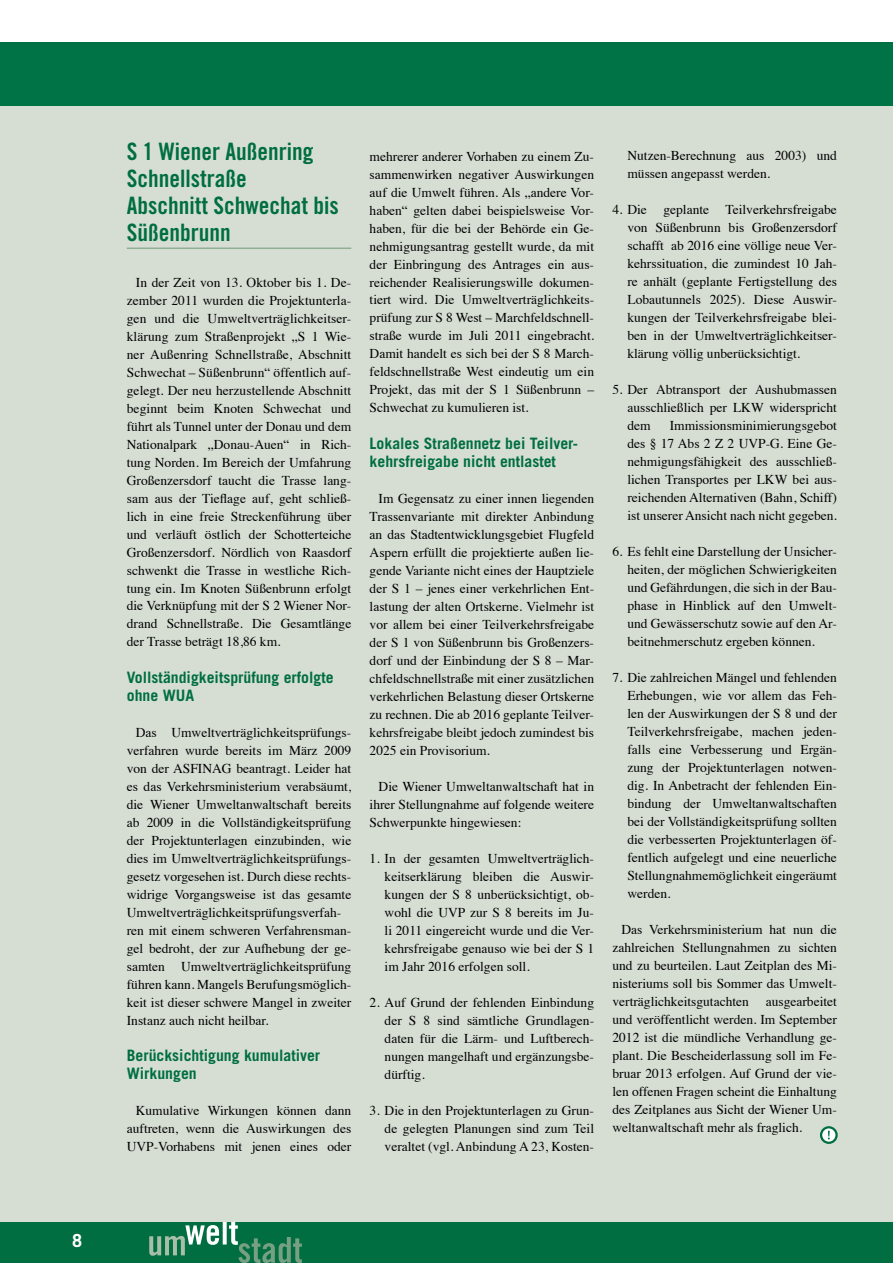
<style>
.page{position:relative;width:893px;height:1263px;background:#fff}
.page>*{position:absolute;margin:0;border:0;box-sizing:border-box;transform-origin:0 0}
.t1{font:24px/27px "Trade Gothic Bold Cond Twenty";color:#006e41}
.t2{font:700 18px "Trade Gothic";color:#fff}
.t3{font:700 15.75px/18px "Trade Gothic";color:#006e41}
.t4{font:13.5px/18px "Times";color:#000;text-align:justify}
</style>
<div class="page">
<div style="left:0;top:1220px;width:893px;height:43px;background:#006e41"></div>
<svg style="left:149px;top:1225px;width:70px;height:31px"></svg>
<svg style="left:223px;top:1222px;width:4px;height:22px"></svg>
<svg style="left:229px;top:1222px;width:73px;height:41px"></svg>
<div style="left:0;top:95px;width:893px;height:1127px;background:#d6ded4"></div>
<hr style="left:127px;top:247px;width:224px;height:2px;background:#91ae94">
<svg style="left:821px;top:1127px;width:16px;height:16px"></svg>
<div style="left:820px;top:1126px;width:18px;height:18px;border:2px solid #006e41;border-radius:50%"></div>
<svg style="left:828px;top:1131px;width:2px;height:8px"></svg>
<div style="left:0;top:43px;width:893px;height:63px;background:#007346"></div>
<hr style="left:0;top:43px;width:893px;height:1px;background:#006e41">
<h2 class="t2" style="left:72px;top:1229px;width:12px">8</h2>
<h1 class="t1" style="left:127px;top:138px;width:213px">S 1 Wiener Außenring<br>Schnellstraße<br>Abschnitt Schwechat bis<br>Süßenbrunn</h1>
<p class="t4" style="left:127px;top:272px;width:226px;text-indent:9px">In der Zeit von 13. Oktober bis 1. De&shy;zember 2011 wurden die Projektunterla&shy;gen und die Umweltverträglichkeitser&shy;klärung zum Straßenprojekt „S 1 Wie&shy;ner Außenring Schnellstraße, Abschnitt Schwechat – Süßenbrunn“ öffentlich auf&shy;gelegt. Der neu herzustellende Abschnitt beginnt beim Knoten Schwechat und führt als Tunnel unter der Donau und dem Nationalpark „Donau-Auen“ in Rich&shy;tung Norden. Im Bereich der Umfahrung Großenzersdorf taucht die Trasse lang&shy;sam aus der Tieflage auf, geht schließ&shy;lich in eine freie Streckenführung über und verläuft östlich der Schotterteiche Großenzersdorf. Nördlich von Raasdorf schwenkt die Trasse in westliche Rich&shy;tung ein. Im Knoten Süßenbrunn erfolgt die Verknüpfung mit der S 2 Wiener Nor&shy;drand Schnellstraße. Die Gesamtlänge der Trasse beträgt 18,86 km.</p>
<p class="t3" style="left:127px;top:668px;width:208px">Vollständigkeitsprüfung erfolgte ohne WUA</p>
<p class="t4" style="left:127px;top:722px;width:226px;text-align:left;text-indent:9px">Das Umweltverträglichkeitsprüfungs&shy;verfahren wurde bereits im März 2009 von der ASFINAG beantragt. Leider hat es das Verkehrsministerium verabsäumt, die Wiener Umweltanwaltschaft bereits ab 2009 in die Vollständigkeitsprüfung der Projektunterlagen einzubinden, wie dies im Umweltverträglichkeitsprüfungs&shy;gesetz vorgesehen ist. Durch diese rechts&shy;widrige Vorgangsweise ist das gesamte Umweltverträglichkeitsprüfungsverfah&shy;ren mit einem schweren Verfahrensman&shy;gel bedroht, der zur Aufhebung der ge&shy;samten Umweltverträglichkeitsprüfung führen kann. Mangels Berufungsmöglich&shy;keit ist dieser schwere Mangel in zweiter Instanz auch nicht heilbar.</p>
<p class="t3" style="left:127px;top:1046px;width:195px">Berücksichtigung kumulativer<br>Wirkungen</p>
<p class="t4" style="left:127px;top:1100px;width:226px;text-indent:9px">Kumulative Wirkungen können dann auftreten, wenn die Auswirkungen des UVP-Vorhabens mit jenen eines oder</p>
<p class="t4" style="left:370px;top:146px;width:226px">mehrerer anderer Vorhaben zu einem Zu&shy;sammenwirken negativer Auswirkungen auf die Umwelt führen. Als „andere Vor&shy;haben“ gelten dabei beispielsweise Vor&shy;haben, für die bei der Behörde ein Ge&shy;nehmigungsantrag gestellt wurde, da mit der Einbringung des Antrages ein aus&shy;reichender Realisierungswille dokumen&shy;tiert wird. Die Umweltverträglichkeits&shy;prüfung zur S 8 West – Marchfeldschnell&shy;straße wurde im Juli 2011 eingebracht.<br>Damit handelt es sich bei der S 8 March&shy;feldschnellstraße West eindeutig um ein Projekt, das mit der S 1 Süßenbrunn – Schwechat zu kumulieren ist.</p>
<p class="t3" style="left:370px;top:434px;width:210px">Lokales Straßennetz bei Teilver&shy;kehrsfreigabe nicht entlastet</p>
<p class="t4" style="left:370px;top:488px;width:226px;text-indent:9px">Im Gegensatz zu einer innen liegenden Trassenvariante mit direkter Anbindung an das Stadtentwicklungsgebiet Flugfeld Aspern erfüllt die projektierte außen lie&shy;gende Variante nicht eines der Hauptziele der S 1 – jenes einer verkehrlichen Ent&shy;lastung der alten Ortskerne. Vielmehr ist vor allem bei einer Teilverkehrsfreigabe der S 1 von Süßenbrunn bis Großenzers&shy;dorf und der Einbindung der S 8 – Mar&shy;chfeldschnellstraße mit einer zusätzlichen verkehrlichen Belastung dieser Ortskerne zu rechnen. Die ab 2016 geplante Teilver&shy;kehrsfreigabe bleibt jedoch zumindest bis 2025 ein Provisorium.</p>
<p class="t4" style="left:370px;top:776px;width:226px;text-indent:9px">Die Wiener Umweltanwaltschaft hat in ihrer Stellungnahme auf folgende weitere Schwerpunkte hingewiesen:</p>
<p class="t4" style="left:385px;top:848px;width:211px;text-indent:-15px">1. In der gesamten Umweltverträglich&shy;keitserklärung bleiben die Auswir&shy;kungen der S 8 unberücksichtigt, ob&shy;wohl die UVP zur S 8 bereits im Ju&shy;li 2011 eingereicht wurde und die Ver&shy;kehrsfreigabe genauso wie bei der S 1 im Jahr 2016 erfolgen soll.</p>
<p class="t4" style="left:385px;top:992px;width:211px;text-indent:-15px">2. Auf Grund der fehlenden Einbindung der S 8 sind sämtliche Grundlagen&shy;daten für die Lärm- und Luftberech&shy;nungen mangelhaft und ergänzungsbe&shy;dürftig.</p>
<p class="t4" style="left:385px;top:1100px;width:211px;text-indent:-15px">3. Die in den Projektunterlagen zu Grun&shy;de gelegten Planungen sind zum Teil veraltet (vgl. Anbindung A 23, Kosten-</p>
<p class="t4" style="left:627px;top:146px;width:211px">Nutzen-Berechnung aus 2003) und müssen angepasst werden.</p>
<p class="t4" style="left:627px;top:200px;width:211px;text-indent:-15px">4. Die geplante Teilverkehrsfreigabe von Süßenbrunn bis Großenzersdorf schafft ab 2016 eine völlige neue Ver&shy;kehrssituation, die zumindest 10 Jah&shy;re anhält (geplante Fertigstellung des Lobautunnels 2025). Diese Auswir&shy;kungen der Teilverkehrsfreigabe blei&shy;ben in der Umweltverträglichkeitser&shy;klärung völlig unberücksichtigt.</p>
<p class="t4" style="left:627px;top:380px;width:211px;text-indent:-15px">5. Der Abtransport der Aushubmassen ausschließlich per LKW widerspricht dem</p>
<p class="t4" style="left:627px;top:416px;width:211px;text-indent:42px">Immissionsminimierungsgebot des § 17 Abs 2 Z 2 UVP-G. Eine Ge&shy;nehmigungsfähigkeit des ausschließ&shy;lichen Transportes per LKW bei aus&shy;reichenden Alternativen (Bahn, Schiff) ist unserer Ansicht nach nicht gegeben.</p>
<p class="t4" style="left:627px;top:542px;width:211px;text-indent:-15px">6. Es fehlt eine Darstellung der Unsicher&shy;heiten, der möglichen Schwierigkeiten und Gefährdungen, die sich in der Bau&shy;phase in Hinblick auf den Umwelt&shy;und Gewässerschutz sowie auf den Ar&shy;beitnehmerschutz ergeben können.</p>
<p class="t4" style="left:627px;top:668px;width:211px;text-indent:-15px">7. Die zahlreichen Mängel und fehlenden Erhebungen, wie vor allem das Feh&shy;len der Auswirkungen der S 8 und der Teilverkehrsfreigabe, machen jeden&shy;falls eine Verbesserung und Ergän&shy;zung der Projektunterlagen notwen&shy;dig. In Anbetracht der fehlenden Ein&shy;bindung der Umweltanwaltschaften bei der Vollständigkeitsprüfung sollten die verbesserten Projektunterlagen öf&shy;fentlich aufgelegt und eine neuerliche Stellungnahmemöglichkeit eingeräumt werden.</p>
<p class="t4" style="left:612px;top:920px;width:226px;text-indent:9px">Das Verkehrsministerium hat nun die zahlreichen Stellungnahmen zu sichten und zu beurteilen. Laut Zeitplan des Mi&shy;nisteriums soll bis Sommer das Umwelt&shy;verträglichkeitsgutachten ausgearbeitet und veröffentlicht werden. Im September 2012 ist die mündliche Verhandlung ge&shy;plant. Die Bescheiderlassung soll im Fe&shy;bruar 2013 erfolgen. Auf Grund der vie&shy;len offenen Fragen scheint die Einhaltung des Zeitplanes aus Sicht der Wiener Um&shy;weltanwaltschaft mehr als fraglich.</p>
</div>
